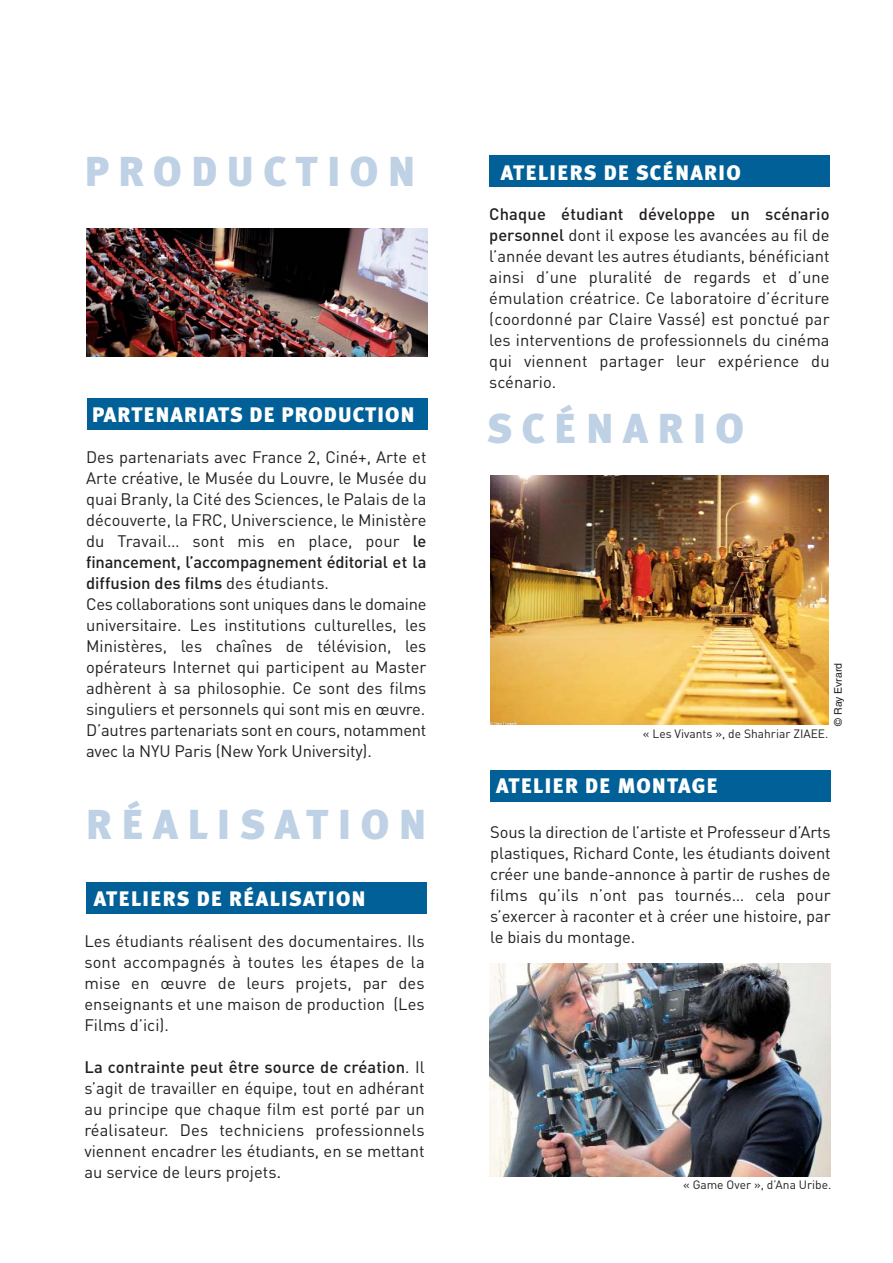
<style>
.page{position:relative;width:893px;height:1263px;background:#fff}
.page>*{position:absolute;margin:0;border:0;box-sizing:border-box;transform-origin:0 0}
.t1{font:900 41.85px "Meta Plus";letter-spacing:.215em;color:#bfd1e5}
.t2{font:900 21px "Meta Plus";letter-spacing:.05em;color:#fff}
.t3{font:16.5px/21px "DIN";color:#231f20;text-align:justify}
.t4{font:12px "DIN";color:#231f20}
.t5{font:10.5px "Helvetica";color:#231f20}
.s1{font-weight:500}
.s2{font-size:18px}
</style>
<div class="page">
<div style="left:489px;top:155px;width:340px;height:32px;background:#006097"></div>
<div style="left:490px;top:770px;width:340px;height:32px;background:#006097"></div>
<div style="left:86px;top:882px;width:341px;height:32px;background:#006097"></div>
<div style="left:88px;top:398px;width:340px;height:32px;background:#006097"></div>
<img style="left:87px;top:228px;width:341px;height:129px">
<img style="left:490px;top:476px;width:338px;height:248px">
<img style="left:490px;top:963px;width:340px;height:214px">
<h1 class="t1" style="left:84px;top:155px;width:333px">PRODUCTION</h1>
<p class="t2" style="left:92px;top:407px;width:324px">PARTENARIATS DE PRODUCTION</p>
<p class="t3" style="left:86px;top:449px;width:342px;text-align:left">Des partenariats avec France 2, Ciné+, Arte et Arte créative, le Musée du Louvre, le Musée du quai Branly, la Cité des Sciences, le Palais de la découverte, la FRC, Universcience, le Ministère du Travail… sont mis en place, pour <span class="s1">le financement, l’accompagnement éditorial et la diffusion des films</span> des étudiants.<br>Ces collaborations sont uniques dans le domaine universitaire. Les institutions culturelles, les Ministères, les chaînes de télévision, les opérateurs Internet qui participent au Master adhèrent à sa philosophie. Ce sont des films singuliers et personnels qui sont mis en œuvre.<br>D’autres partenariats sont en cours, notamment avec la NYU Paris (New York University).</p>
<h1 class="t1" style="left:86px;top:809px;width:342px">RÉALISATION</h1>
<p class="t2" style="left:94px;top:891px;width:273px">ATELIERS DE RÉALISATION</p>
<p class="t3" style="left:84px;top:933px;width:342px">Les étudiants réalisent des docu mentaires. Ils sont accompagnés à toutes les étapes de la mise en œuvre de leurs projets, par des enseignants et une maison de production (Les Films d’ici).</p>
<p class="t3" style="left:84px;top:1059px;width:342px"><span class="s1">La contrainte peut être source de création</span>. Il s’agit de travailler en équipe, tout en adhérant au principe que chaque film est porté par un réalisateur. Des techniciens professionnels viennent encadrer les étudiants, en se mettant au service de leurs projets<span class="s2">.</span></p>
<p class="t2" style="left:501px;top:165px;width:241px">ATELIERS DE SCÉNARIO</p>
<p class="t3" style="left:489px;top:206px;width:342px"><span class="s1">Chaque étudiant développe un scénario personnel</span> dont il expose les avancées au fil de l’année devant les autres étudiants, bénéficiant ainsi d’une pluralité de regards et d’une émulation créatrice. Ce laboratoire d’écriture (coordonné par Claire Vassé) est ponctué par les interventions de professionnels du cinéma qui viennent partager leur expérience du scénario.</p>
<h1 class="t1" style="left:487px;top:412px;width:258px">SCÉNARIO</h1>
<p class="t5" style="left:834px;top:726px;width:64px;rotate:-90deg">© Ray Evrard</p>
<p class="t4" style="left:643px;top:730px;width:187px">« Les Vivants », de Shahriar ZIAEE.</p>
<p class="t2" style="left:496px;top:777px;width:223px">ATELIER DE MONTAGE</p>
<p class="t3" style="left:490px;top:823px;width:342px">Sous la direction de l’artiste et Professeur d’Arts plastiques, Richard Conte, les étudiants doivent créer une bande-annonce à partir de rushes de films qu’ils n’ont pas tournés… cela pour s’exercer à raconter et à créer une histoire, par le biais du montage.</p>
<p class="t4" style="left:683px;top:1180px;width:150px">« Game Over », d’Ana Uribe.</p>
</div>
